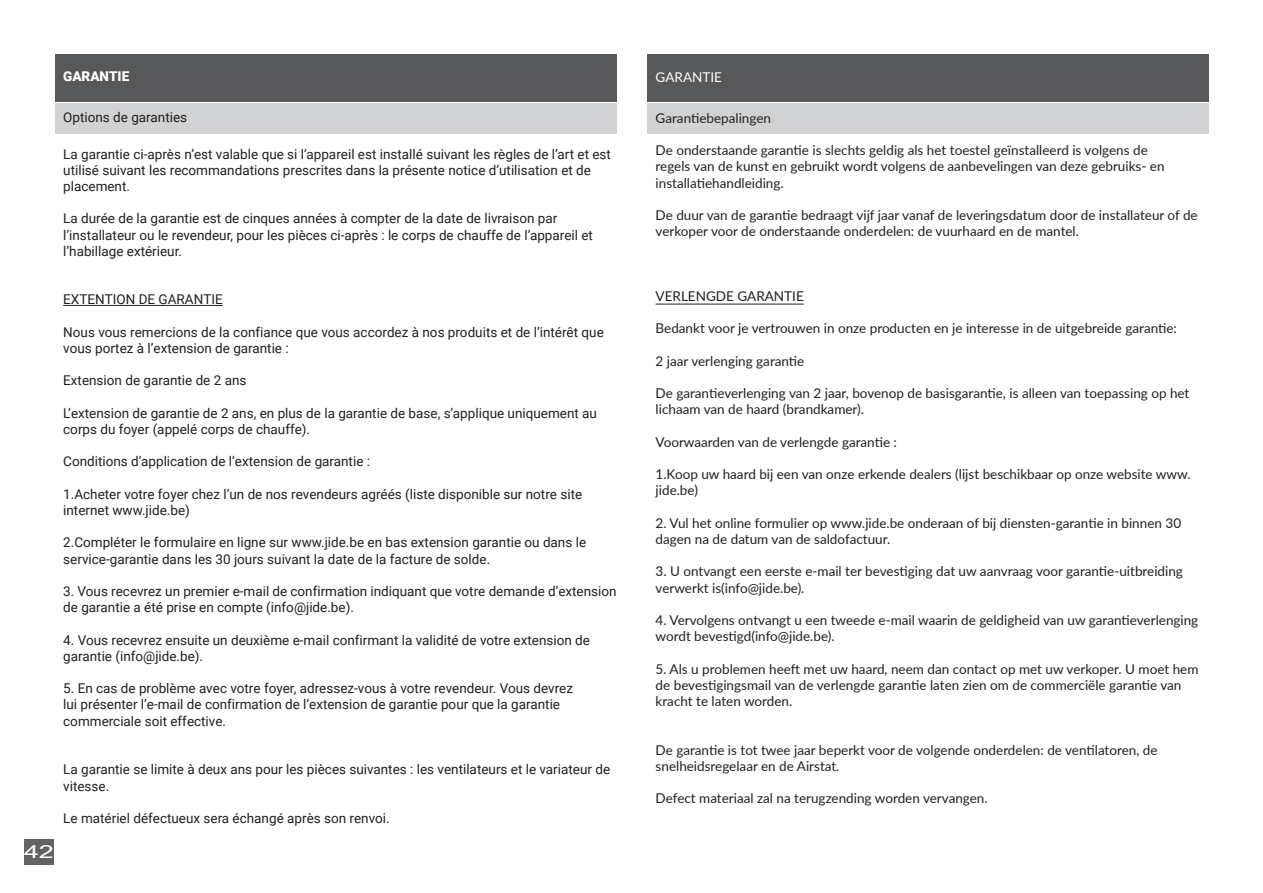
<style>
.page{position:relative;width:1263px;height:893px;background:#fff}
.page>*{position:absolute;margin:0;border:0;box-sizing:border-box;transform-origin:0 0}
.t1{font:18px "Arial";color:#fff;scale:1.5 1}
.t2{font:13.5px/16.2px "Roboto";color:#231f20}
.t3{font:13.5px/16.2px "Lato";color:#231f20}
.t4{font:900 13.5px "Roboto";color:#fff}
.t5{font:13.5px "Lato";color:#fff}
</style>
<div class="page">
<div style="left:55px;top:54px;width:562px;height:47px;background:#57585a"></div>
<div style="left:55px;top:103px;width:562px;height:31px;background:#d1d2d4"></div>
<hr style="left:63px;top:305px;width:160px;height:1px;background:#231f20">
<div style="left:647px;top:54px;width:562px;height:47px;background:#57585a"></div>
<div style="left:647px;top:103px;width:562px;height:31px;background:#d1d2d4"></div>
<hr style="left:656px;top:304px;width:148px;height:1px;background:#231f20">
<div style="left:24px;top:839px;width:30px;height:25px;background:#636366"></div>
<h1 class="t1" style="left:24px;top:840px;width:21px">42</h1>
<p class="t4" style="left:63px;top:67px;width:68px">GARANTIE</p>
<p class="t2" style="left:63px;top:109px;width:125px">Options de garanties</p>
<p class="t2" style="left:63px;top:145px;width:549px">La garantie ci-après n’est valable que si l’appareil est installé suivant les règles de l’art et est utilisé suivant les recommandations prescrites dans la présente notice d’utilisation et de placement.</p>
<p class="t2" style="left:63px;top:210px;width:531px">La durée de la garantie est de cinques années à compter de la date de livraison par l’installateur ou le revendeur, pour les pièces ci-après : le corps de chauffe de l’appareil et l’habillage extérieur.</p>
<p class="t2" style="left:63px;top:291px;width:161px">EXTENTION DE GARANTIE</p>
<p class="t2" style="left:63px;top:323px;width:542px">Nous vous remercions de la confiance que vous accordez à nos produits et de l’intérêt que vous portez à l’extension de garantie :</p>
<p class="t2" style="left:63px;top:372px;width:185px">Extension de garantie de 2 ans</p>
<p class="t2" style="left:63px;top:404px;width:535px">L’extension de garantie de 2 ans, en plus de la garantie de base, s’applique uniquement au corps du foyer (appelé corps de chauffe).</p>
<p class="t2" style="left:63px;top:453px;width:308px">Conditions d’application de l’extension de garantie :</p>
<p class="t2" style="left:63px;top:485px;width:520px">1.Acheter votre foyer chez l’un de nos revendeurs agréés (liste disponible sur notre site internet www.jide.be)</p>
<p class="t2" style="left:63px;top:534px;width:524px">2.Compléter le formulaire en ligne sur www.jide.be en bas extension garantie ou dans le service-garantie dans les 30 jours suivant la date de la facture de solde.</p>
<p class="t2" style="left:63px;top:583px;width:555px">3. Vous recevrez un premier e-mail de confirmation indiquant que votre demande d’extension de garantie a été prise en compte (info@jide.be).</p>
<p class="t2" style="left:63px;top:631px;width:528px">4. Vous recevrez ensuite un deuxième e-mail confirmant la validité de votre extension de garantie (info@jide.be).</p>
<p class="t2" style="left:63px;top:680px;width:511px">5. En cas de problème avec votre foyer, adressez-vous à votre revendeur. Vous devrez lui présenter l’e-mail de confirmation de l’extension de garantie pour que la garantie commerciale soit effective.</p>
<p class="t2" style="left:63px;top:761px;width:548px">La garantie se limite à deux ans pour les pièces suivantes : les ventilateurs et le variateur de vitesse.</p>
<p class="t2" style="left:63px;top:809px;width:328px">Le matériel défectueux sera échangé après son renvoi.</p>
<p class="t5" style="left:656px;top:67px;width:68px">GARANTIE</p>
<p class="t3" style="left:656px;top:109px;width:117px">Garantiebepalingen</p>
<p class="t3" style="left:656px;top:142px;width:510px">De onderstaande garantie is slechts geldig als het toestel geïnstalleerd is volgens de regels van de kunst en gebruikt wordt volgens de aanbevelingen van deze gebruiks- en installatiehandleiding.</p>
<p class="t3" style="left:656px;top:206px;width:544px">De duur van de garantie bedraagt vijf jaar vanaf de leveringsdatum door de installateur of de verkoper voor de onderstaande onderdelen: de vuurhaard en de mantel.</p>
<p class="t3" style="left:656px;top:287px;width:150px">VERLENGDE GARANTIE</p>
<p class="t3" style="left:656px;top:320px;width:523px">Bedankt voor je vertrouwen in onze producten en je interesse in de uitgebreide garantie:</p>
<p class="t3" style="left:656px;top:352px;width:150px">2 jaar verlenging garantie</p>
<p class="t3" style="left:656px;top:385px;width:535px">De garantieverlenging van 2 jaar, bovenop de basisgarantie, is alleen van toepassing op het lichaam van de haard (brandkamer).</p>
<p class="t3" style="left:656px;top:433px;width:243px">Voorwaarden van de verlengde garantie :</p>
<p class="t3" style="left:656px;top:466px;width:536px">1.Koop uw haard bij een van onze erkende dealers (lijst beschikbaar op onze website www. jide.be)</p>
<p class="t3" style="left:656px;top:514px;width:527px">2. Vul het online formulier op www.jide.be onderaan of bij diensten-garantie in binnen 30 dagen na de datum van de saldofactuur.</p>
<p class="t3" style="left:656px;top:563px;width:529px">3. U ontvangt een eerste e-mail ter bevestiging dat uw aanvraag voor garantie-uitbreiding verwerkt is(info@jide.be).</p>
<p class="t3" style="left:656px;top:611px;width:544px">4. Vervolgens ontvangt u een tweede e-mail waarin de geldigheid van uw garantieverlenging wordt bevestigd(info@jide.be).</p>
<p class="t3" style="left:656px;top:660px;width:544px">5. Als u problemen heeft met uw haard, neem dan contact op met uw verkoper. U moet hem de bevestigingsmail van de verlengde garantie laten zien om de commerciële garantie van kracht te laten worden.</p>
<p class="t3" style="left:656px;top:741px;width:503px">De garantie is tot twee jaar beperkt voor de volgende onderdelen: de ventilatoren, de snelheidsregelaar en de Airstat.</p>
<p class="t3" style="left:656px;top:790px;width:334px">Defect materiaal zal na terugzending worden vervangen.</p>
</div>
